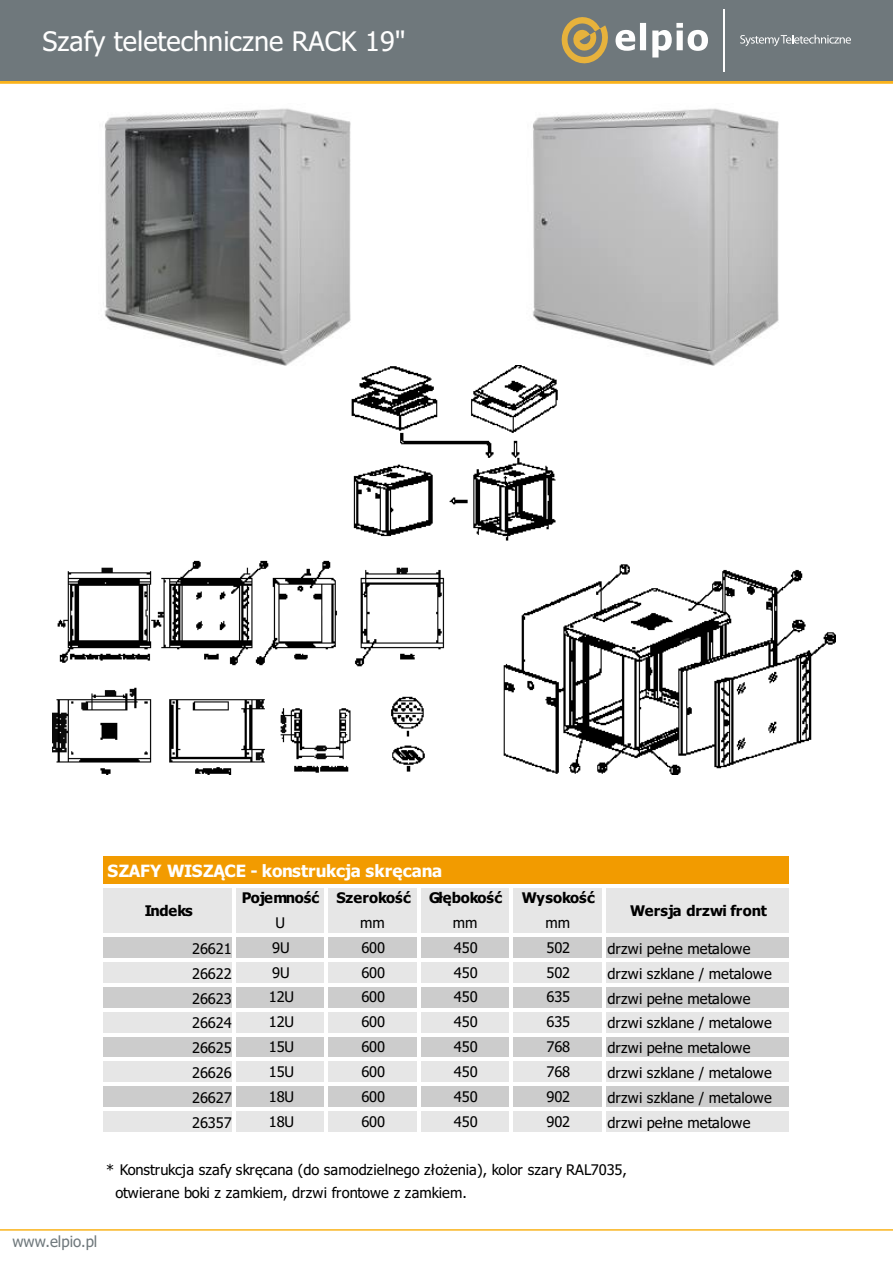
<style>
.page{position:relative;width:893px;height:1263px;background:#fff}
.page>*{position:absolute;margin:0;border:0;box-sizing:border-box;transform-origin:0 0}
.t1{font:27px "Tahoma";color:#fefefe}
.t2{font:700 16.95px "Tahoma";color:#fff}
.t3{font:15.3px "Tahoma";color:#6f787c}
.t4{font:14.7px/22.5px "Tahoma";letter-spacing:-.005em;color:#000}
.t5{font:14.7px "Tahoma";letter-spacing:.015em;color:#000}
.t6{font:700 14.7px "Tahoma";color:#000}
</style>
<div class="page">
<hr style="left:0;top:81px;width:893px;height:3px;background:#fab31c">
<div style="left:0;top:0;width:893px;height:81px;background:#6f787c"></div>
<hr style="left:723px;top:9px;width:1px;height:62px;background:#fefefe">
<svg style="left:561px;top:17px;width:147px;height:47px"></svg>
<svg style="left:740px;top:35px;width:111px;height:11px"></svg>
<img style="left:104px;top:108px;width:247px;height:258px">
<img style="left:514px;top:108px;width:265px;height:258px">
<img style="left:52px;top:366px;width:784px;height:408px">
<div style="left:104px;top:857px;width:687px;height:29px;background:#f29b00"></div>
<div style="left:104px;top:885px;width:687px;height:51px;background:#e6e6e6"></div>
<div style="left:104px;top:935px;width:687px;height:26px;background:#ccc"></div>
<div style="left:104px;top:959px;width:687px;height:26px;background:#e6e6e6"></div>
<div style="left:104px;top:984px;width:687px;height:26px;background:#ccc"></div>
<div style="left:104px;top:1009px;width:687px;height:26px;background:#e6e6e6"></div>
<div style="left:104px;top:1034px;width:687px;height:26px;background:#ccc"></div>
<div style="left:104px;top:1059px;width:687px;height:26px;background:#e6e6e6"></div>
<div style="left:104px;top:1084px;width:687px;height:26px;background:#ccc"></div>
<div style="left:104px;top:1108px;width:687px;height:26px;background:#e6e6e6"></div>
<hr style="left:232px;top:887px;width:4px;height:248px;background:#fff">
<hr style="left:325px;top:887px;width:3px;height:248px;background:#fff">
<hr style="left:417px;top:887px;width:4px;height:248px;background:#fff">
<hr style="left:510px;top:887px;width:3px;height:248px;background:#fff">
<hr style="left:602px;top:887px;width:3px;height:248px;background:#fff">
<hr style="left:789px;top:856px;width:2px;height:279px;background:#fff">
<hr style="left:103px;top:884px;width:688px;height:3px;background:#fff">
<hr style="left:103px;top:933px;width:688px;height:4px;background:#fff">
<hr style="left:103px;top:958px;width:688px;height:4px;background:#fff">
<hr style="left:103px;top:983px;width:688px;height:4px;background:#fff">
<hr style="left:103px;top:1008px;width:688px;height:3px;background:#fff">
<hr style="left:103px;top:1033px;width:688px;height:3px;background:#fff">
<hr style="left:103px;top:1058px;width:688px;height:3px;background:#fff">
<hr style="left:103px;top:1082px;width:688px;height:4px;background:#fff">
<hr style="left:103px;top:1107px;width:688px;height:4px;background:#fff">
<hr style="left:103px;top:1132px;width:688px;height:3px;background:#fff">
<hr style="left:0;top:1229px;width:893px;height:2px;background:#fab31c">
<h1 class="t1" style="left:43px;top:30px;width:365px">Szafy teletechniczne RACK 19"</h1>
<p class="t2" style="left:107px;top:864px;width:336px">SZAFY WISZĄCE - konstrukcja skręcana</p>
<p class="t6" style="left:145px;top:904px;width:50px">Indeks</p>
<p class="t6" style="left:630px;top:904px;width:138px">Wersja drzwi front</p>
<p class="t6" style="left:242px;top:892px;width:262px">Pojemność Szerokość Głębokość</p>
<p class="t6" style="left:522px;top:892px;width:75px">Wysokość</p>
<p class="t4" style="left:276px;top:912px;width:11px">U</p>
<p class="t4" style="left:360px;top:912px;width:26px">mm</p>
<p class="t4" style="left:453px;top:912px;width:26px">mm</p>
<p class="t4" style="left:545px;top:912px;width:26px">mm</p>
<p class="t4" style="left:192px;top:938px;width:41px">26621</p>
<p class="t4" style="left:272px;top:937px;width:19px">9U</p>
<p class="t4" style="left:361px;top:937px;width:25px">600</p>
<p class="t4" style="left:454px;top:937px;width:25px">450</p>
<p class="t4" style="left:546px;top:937px;width:25px">502</p>
<p class="t4" style="left:607px;top:938px;width:144px">drzwi pełne metalowe</p>
<p class="t4" style="left:192px;top:963px;width:41px">26622</p>
<p class="t4" style="left:272px;top:962px;width:19px">9U</p>
<p class="t4" style="left:361px;top:962px;width:25px">600</p>
<p class="t4" style="left:454px;top:962px;width:25px">450</p>
<p class="t4" style="left:546px;top:962px;width:25px">502</p>
<p class="t5" style="left:607px;top:967px;width:166px">drzwi szklane / metalowe</p>
<p class="t4" style="left:192px;top:988px;width:41px">26623</p>
<p class="t4" style="left:269px;top:987px;width:27px">12U</p>
<p class="t4" style="left:361px;top:987px;width:25px">600</p>
<p class="t4" style="left:454px;top:987px;width:25px">450</p>
<p class="t4" style="left:546px;top:987px;width:25px">635</p>
<p class="t4" style="left:607px;top:988px;width:144px">drzwi pełne metalowe</p>
<p class="t4" style="left:192px;top:1013px;width:41px">26624</p>
<p class="t4" style="left:269px;top:1012px;width:27px">12U</p>
<p class="t4" style="left:361px;top:1012px;width:25px">600</p>
<p class="t4" style="left:454px;top:1012px;width:25px">450</p>
<p class="t4" style="left:546px;top:1012px;width:25px">635</p>
<p class="t5" style="left:607px;top:1017px;width:166px">drzwi szklane / metalowe</p>
<p class="t4" style="left:192px;top:1038px;width:41px">26625</p>
<p class="t4" style="left:269px;top:1037px;width:27px">15U</p>
<p class="t4" style="left:361px;top:1037px;width:25px">600</p>
<p class="t4" style="left:454px;top:1037px;width:25px">450</p>
<p class="t4" style="left:546px;top:1037px;width:25px">768</p>
<p class="t4" style="left:607px;top:1038px;width:144px">drzwi pełne metalowe</p>
<p class="t4" style="left:192px;top:1063px;width:41px">26626</p>
<p class="t4" style="left:269px;top:1061px;width:27px">15U</p>
<p class="t4" style="left:361px;top:1061px;width:25px">600</p>
<p class="t4" style="left:454px;top:1061px;width:25px">450</p>
<p class="t4" style="left:546px;top:1061px;width:25px">768</p>
<p class="t5" style="left:607px;top:1067px;width:166px">drzwi szklane / metalowe</p>
<p class="t4" style="left:192px;top:1087px;width:41px">26627</p>
<p class="t4" style="left:269px;top:1086px;width:27px">18U</p>
<p class="t4" style="left:361px;top:1086px;width:25px">600</p>
<p class="t4" style="left:454px;top:1086px;width:25px">450</p>
<p class="t4" style="left:546px;top:1086px;width:25px">902</p>
<p class="t5" style="left:607px;top:1092px;width:166px">drzwi szklane / metalowe</p>
<p class="t4" style="left:192px;top:1112px;width:41px">26357</p>
<p class="t4" style="left:269px;top:1111px;width:27px">18U</p>
<p class="t4" style="left:361px;top:1111px;width:25px">600</p>
<p class="t4" style="left:454px;top:1111px;width:25px">450</p>
<p class="t4" style="left:546px;top:1111px;width:25px">902</p>
<p class="t4" style="left:607px;top:1112px;width:144px">drzwi pełne metalowe</p>
<p class="t4" style="left:115px;top:1160px;width:513px;text-indent:-9px">* Konstrukcja szafy skręcana (do samodzielnego złożenia), kolor szary RAL7035, otwierane boki z zamkiem, drzwi frontowe z zamkiem.</p>
<p class="t3" style="left:13px;top:1235px;width:86px">www.elpio.pl</p>
</div>
